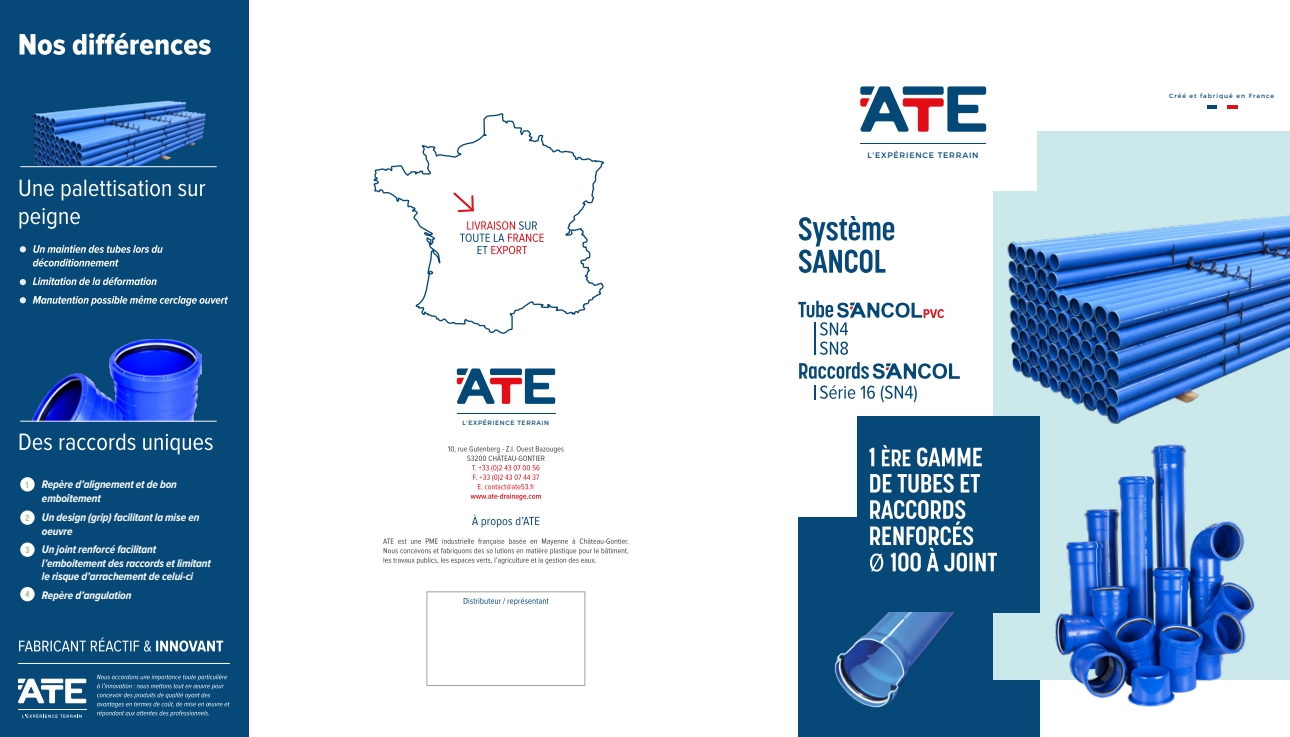
<style>
.page{position:relative;width:1290px;height:737px;background:#fff}
.page>*{position:absolute;margin:0;border:0;box-sizing:border-box;transform-origin:0 0}
.t1{font:italic 700 11.38px/13.7px "Proxima Nova Cond";letter-spacing:-.01em;color:#fff}
.t2{font:700 8.75px "Korolev Condensed";color:#95c378}
.t3{font:7.96px "Montserrat";letter-spacing:.1em;color:#044877}
.t4{font:6.21px "Montserrat";letter-spacing:.1em;color:#044877}
.t5{font:6.12px "Montserrat";letter-spacing:.165em;color:#044877}
</style>
<div class="page">
<div style="left:798px;top:517px;width:241px;height:220px;background:#064877"></div>
<div style="left:0;top:0;width:248px;height:737px;background:#064877"></div>
<svg style="left:373px;top:113px;width:231px;height:221px"></svg>
<div style="left:993px;top:131px;width:297px;height:549px;background:#cbe8eb"></div>
<div style="left:810px;top:58px;width:226px;height:133px;background:#fff"></div>
<hr style="left:860px;top:143px;width:126px;height:1px;background:#044877">
<svg style="left:860px;top:86px;width:126px;height:46px"></svg>
<svg style="left:799px;top:216px;width:95px;height:57px"></svg>
<svg style="left:20px;top:33px;width:191px;height:22px"></svg>
<svg style="left:20px;top:208px;width:60px;height:21px"></svg>
<svg style="left:20px;top:180px;width:185px;height:20px"></svg>
<svg style="left:19px;top:637px;width:204px;height:14px"></svg>
<hr style="left:18px;top:663px;width:212px;height:1px;background:#fff">
<svg style="left:97px;top:674px;width:133px;height:42px"></svg>
<hr style="left:457px;top:413px;width:98px;height:1px;background:#044877">
<svg style="left:457px;top:368px;width:98px;height:36px"></svg>
<svg style="left:460px;top:221px;width:84px;height:33px"></svg>
<svg style="left:472px;top:514px;width:67px;height:13px"></svg>
<svg style="left:464px;top:597px;width:85px;height:8px"></svg>
<svg style="left:383px;top:538px;width:245px;height:26px"></svg>
<svg style="left:448px;top:446px;width:116px;height:54px"></svg>
<svg style="left:453px;top:192px;width:21px;height:20px"></svg>
<hr style="left:18px;top:709px;width:68px;height:1px;background:#fff">
<svg style="left:22px;top:713px;width:60px;height:4px"></svg>
<svg style="left:18px;top:678px;width:68px;height:25px"></svg>
<div style="left:857px;top:416px;width:182px;height:197px;background:#064877"></div>
<svg style="left:870px;top:500px;width:127px;height:71px"></svg>
<svg style="left:870px;top:474px;width:110px;height:19px"></svg>
<svg style="left:869px;top:445px;width:113px;height:21px"></svg>
<hr style="left:1207px;top:105px;width:10px;height:4px;background:#044877">
<hr style="left:1227px;top:105px;width:10px;height:4px;background:#e30d18">
<svg style="left:799px;top:362px;width:161px;height:17px"></svg>
<svg style="left:820px;top:341px;width:28px;height:14px"></svg>
<hr style="left:815px;top:322px;width:1px;height:33px;background:#064877">
<svg style="left:815px;top:385px;width:102px;height:17px"></svg>
<img style="left:1007px;top:215px;width:283px;height:214px">
<img style="left:834px;top:613px;width:121px;height:95px">
<img style="left:1055px;top:444px;width:200px;height:263px">
<svg style="left:33px;top:296px;width:195px;height:10px"></svg>
<svg style="left:33px;top:277px;width:124px;height:8px"></svg>
<svg style="left:33px;top:245px;width:130px;height:21px"></svg>
<svg style="left:20px;top:433px;width:193px;height:21px"></svg>
<div style="left:20px;top:477px;width:15px;height:14px;background:#fff;border-radius:50%"></div>
<div style="left:20px;top:510px;width:15px;height:15px;background:#fff;border-radius:50%"></div>
<div style="left:20px;top:542px;width:15px;height:15px;background:#fff;border-radius:50%"></div>
<div style="left:20px;top:587px;width:15px;height:14px;background:#fff;border-radius:50%"></div>
<img style="left:28px;top:339px;width:174px;height:82px">
<hr style="left:20px;top:421px;width:197px;height:1px;background:#fbfbfb">
<img style="left:32px;top:100px;width:174px;height:66px">
<hr style="left:20px;top:166px;width:197px;height:1px;background:#fbfbfb">
<svg style="left:20px;top:246px;width:6px;height:6px"></svg>
<svg style="left:20px;top:279px;width:6px;height:6px"></svg>
<svg style="left:20px;top:297px;width:6px;height:6px"></svg>
<svg style="left:798px;top:301px;width:146px;height:34px"></svg>
<p class="t2" style="left:26px;top:479px;width:4px">1</p>
<p class="t2" style="left:25px;top:512px;width:5px">2</p>
<p class="t2" style="left:25px;top:545px;width:5px">3</p>
<p class="t2" style="left:25px;top:589px;width:6px">4</p>
<p class="t1" style="left:42px;top:478px;width:136px">Repère d’alignement et de bon emboîtement</p>
<p class="t1" style="left:42px;top:511px;width:159px">Un design (grip) facilitant la mise en oeuvre</p>
<p class="t1" style="left:42px;top:543px;width:170px">Un joint renforcé facilitant l’emboitement des raccords et limitant le risque d’arrachement de celui-ci</p>
<p class="t1" style="left:42px;top:589px;width:91px">Repère d’angulation</p>
<p class="t4" style="left:462px;top:418px;width:88px">L'EXPÉRIENCE TERRAIN</p>
<p class="t3" style="left:867px;top:150px;width:112px">L'EXPÉRIENCE TERRAIN</p>
<p class="t5" style="left:1169px;top:92px;width:106px">Créé et fabriqué en France</p>
</div>
